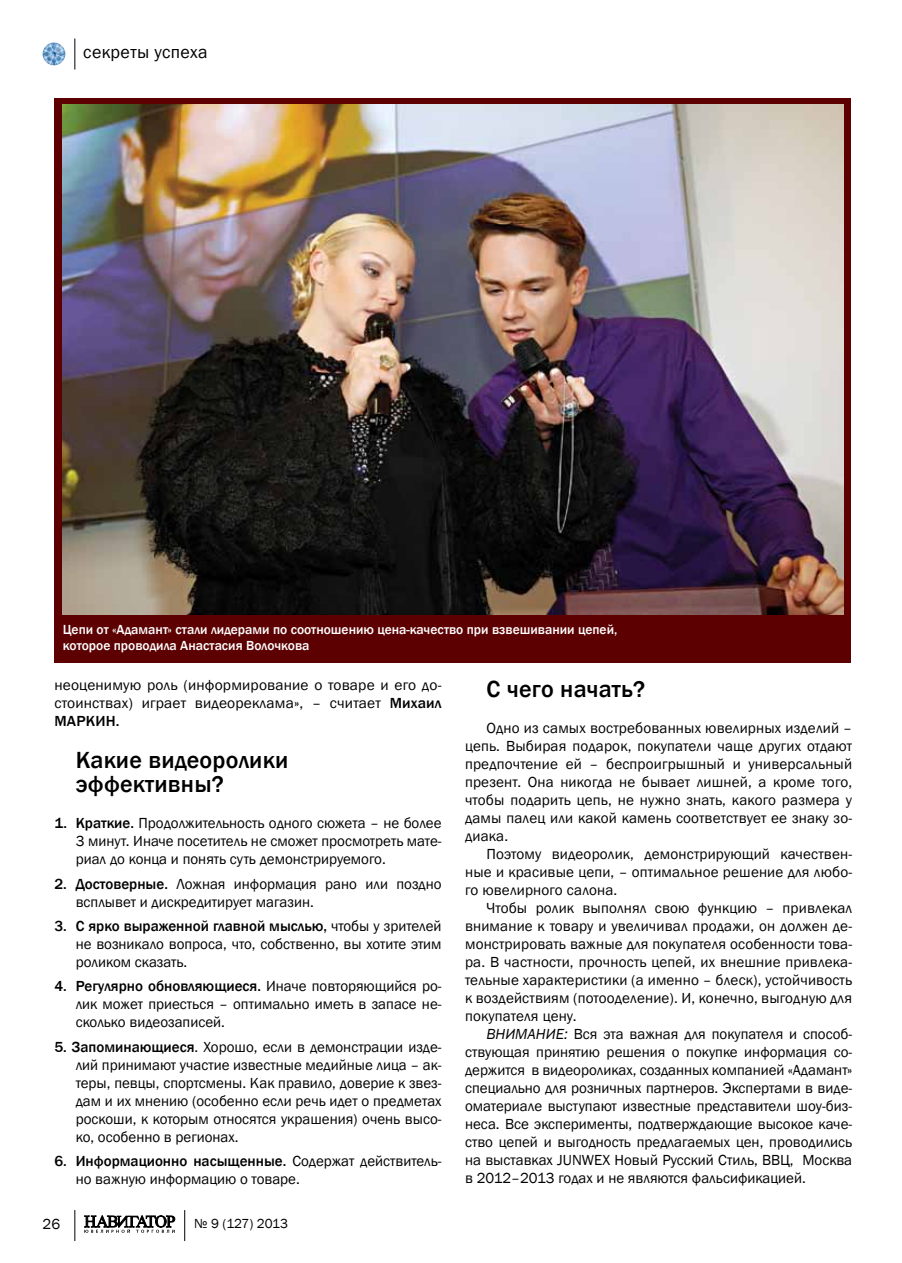
<style>
.page{position:relative;width:902px;height:1263px;background:#fff}
.page>*{position:absolute;margin:0;border:0;box-sizing:border-box;transform-origin:0 0}
.t1{font:500 24px/24px "Franklin Gothic";letter-spacing:.01em;color:#000}
.t2{font:18px "Franklin Gothic";letter-spacing:.02em;color:#000}
.t3{font:15px/18px "Franklin Gothic";color:#000;text-align:justify}
.t4{font:500 13.5px/16.5px "Franklin Gothic";color:#fff}
.t5{font:13.5px "Franklin Gothic";letter-spacing:-.01em;color:#000}
.s1{font-weight:500}
.s2{font-style:italic}
</style>
<div class="page">
<img style="left:43px;top:43px;width:22px;height:22px;border-radius:11px">
<svg style="left:84px;top:1215px;width:91px;height:18px"></svg>
<hr style="left:184px;top:1210px;width:1px;height:31px;background:#000">
<hr style="left:74px;top:1210px;width:1px;height:31px;background:#000">
<hr style="left:74px;top:39px;width:1px;height:30px;background:#000">
<div style="left:54px;top:98px;width:796px;height:565px;background:#5c0002"></div>
<img style="left:62px;top:105px;width:781px;height:509px">
<p class="t2" style="left:83px;top:41px;width:126px">секреты успеха</p>
<p class="t4" style="left:63px;top:621px;width:556px">Цепи от «Адамант» стали лидерами по соотношению цена-качество при взвешивании цепей, которое проводила Анастасия Волочкова</p>
<p class="t3" style="left:54px;top:677px;width:389px">неоценимую роль (информирование о товаре и его до&shy;стоинствах) играет видеореклама», – считает <span class="s1">Михаил Маркин.</span></p>
<h1 class="t1" style="left:76px;top:748px;width:214px">Какие видеоролики эффективны?</h1>
<p class="t3" style="left:76px;top:815px;width:367px;text-indent:-21px"><span class="s1">1. Краткие.</span> Продолжительность одного сюжета – не более 3 минут. Иначе посетитель не сможет просмотреть мате&shy;риал до конца и понять суть демонстрируемого.</p>
<p class="t3" style="left:76px;top:875px;width:367px;text-indent:-21px"><span class="s1">2. Достоверные.</span> Ложная информация рано или поздно всплывет и дискредитирует магазин.</p>
<p class="t3" style="left:76px;top:917px;width:367px;text-indent:-21px"><span class="s1">3. С ярко выраженной главной мыслью,</span> чтобы у зрителей не возникало вопроса, что, собственно, вы хотите этим роликом сказать.</p>
<p class="t3" style="left:76px;top:978px;width:367px;text-indent:-21px"><span class="s1">4. Регулярно обновляющиеся.</span> Иначе повторяющийся ро&shy;лик может приесться – оптимально иметь в запасе не&shy;сколько видеозаписей.</p>
<p class="t3" style="left:76px;top:1038px;width:367px;text-indent:-21px"><span class="s1">5. Запоминающиеся</span>. Хорошо, если в демонстрации изде&shy;лий принимают участие известные медийные лица – ак&shy;теры, певцы, спортсмены. Как правило, доверие к звез&shy;дам и их мнению (особенно если речь идет о предметах роскоши, к которым относятся украшения) очень высо&shy;ко, особенно в регионах.</p>
<p class="t3" style="left:76px;top:1152px;width:367px;text-indent:-21px"><span class="s1">6. И нформационно насыщенные.</span> Содержат действитель&shy;но важную информацию о товаре.</p>
<p class="t3" style="left:43px;top:1215px;width:19px">26</p>
<p class="t5" style="left:194px;top:1215px;width:95px">№ 9 (127) 2013</p>
<h1 class="t1" style="left:486px;top:677px;width:160px">С чего начать?</h1>
<p class="t3" style="left:465px;top:719px;width:388px;text-indent:21px">Одно из самых востребованных ювелирных изделий – цепь. Выбирая подарок, покупатели чаще других отдают предпочтение ей – беспроигрышный и универсальный презент. Она никогда не бывает лишней, а кроме того, чтобы подарить цепь, не нужно знать, какого размера у дамы палец или какой камень соответствует ее знаку зо&shy;диака.</p>
<p class="t3" style="left:465px;top:845px;width:388px;text-indent:21px">Поэтому видеоролик, демонстрирующий качествен&shy;ные и красивые цепи, – оптимальное решение для любо&shy;го ювелирного салона.</p>
<p class="t3" style="left:465px;top:899px;width:388px;text-indent:21px">Чтобы ролик выполнял свою функцию – привлекал внимание к товару и увеличивал продажи, он должен де&shy;монстрировать важные для покупателя особенности това&shy;ра. В частности, прочность цепей, их внешние привлека&shy;тельные характеристики (а именно – блеск), устойчивость к воздействиям (потооделение). И, конечно, выгодную для покупателя цену.</p>
<p class="t3" style="left:465px;top:1025px;width:388px;text-indent:21px"><span class="s2">Внимание:</span> Вся эта важная для покупателя и способ&shy;ствующая принятию решения о покупке информация со&shy;держится в видеороликах, созданных компанией «Адамант» специально для розничных партнеров. Экспертами в виде&shy;оматериале выступают известные представители шоу-биз&shy;неса. Все эксперименты, подтверждающие высокое каче&shy;ство цепей и выгодность предлагаемых цен, проводились на выставках JUNWEX Новый Русский Стиль, ВВЦ, Москва в 2012–2013 годах и не являются фальсификацией.</p>
</div>
